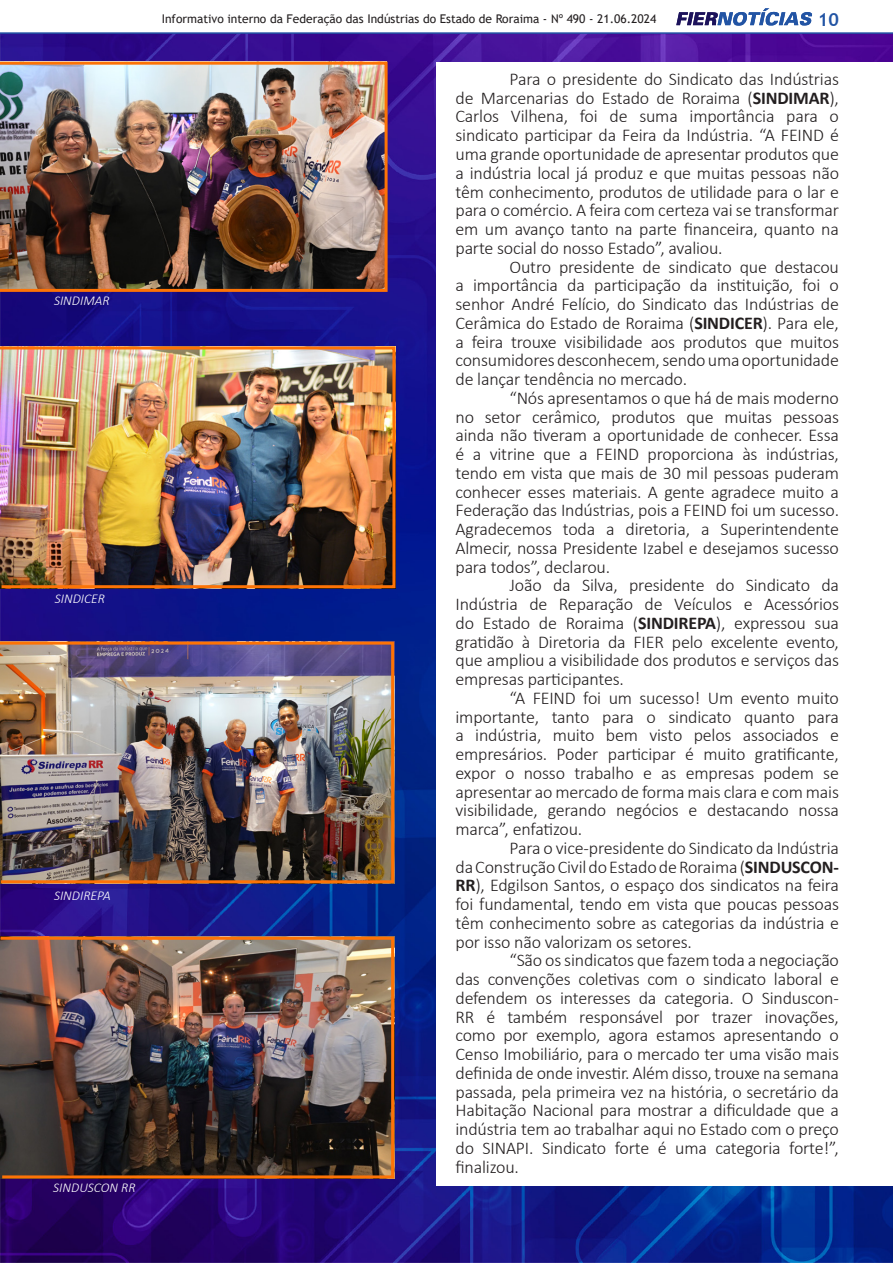
<style>
.page{position:relative;width:893px;height:1263px;background:#fff}
.page>*{position:absolute;margin:0;border:0;box-sizing:border-box;transform-origin:0 0}
.t1{font:300 18px/18.8px "Calibri";letter-spacing:-.01em;color:#231f20;text-align:justify}
.t2{font:700 18px "Trebuchet MS";color:#2254a4}
.t3{font:italic 300 13.5px "Calibri";color:#fff}
.t4{font:12px "Trebuchet MS";color:#231f20}
.s1{font-weight:700}
</style>
<div class="page">
<img style="left:1px;top:34px;width:892px;height:1228px">
<div style="left:437px;top:62px;width:456px;height:1123px;background:#fff"></div>
<img style="left:0;top:640px;width:396px;height:245px">
<img style="left:0;top:935px;width:396px;height:245px">
<img style="left:0;top:345px;width:397px;height:245px">
<img style="left:0;top:60px;width:389px;height:233px">
<svg style="left:676px;top:8px;width:136px;height:18px"></svg>
<hr style="left:0;top:32px;width:893px;height:2px;background:#2254a4">
<p class="t3" style="left:54px;top:292px;width:57px">SINDIMAR</p>
<p class="t3" style="left:55px;top:590px;width:52px">SINDICER</p>
<p class="t3" style="left:54px;top:887px;width:58px">SINDIREPA</p>
<p class="t3" style="left:53px;top:1179px;width:84px">SINDUSCON RR</p>
<p class="t4" style="left:162px;top:11px;width:496px">Informativo interno da Federação das Indústrias do Estado de Roraima - Nº 490 - 21.06.2024</p>
<p class="t2" style="left:818px;top:8px;width:23px">10</p>
<p class="t1" style="left:455px;top:69px;width:385px;text-indent:54px">Para o presidente do Sindicato das Indústrias de Marcenarias do Estado de Roraima (<span class="s1">SINDIMAR</span>), Carlos Vilhena, foi de suma importância para o sindicato participar da Feira da Indústria. “A FEIND é uma grande oportunidade de apresentar produtos que a indústria local já produz e que muitas pessoas não têm conhecimento, produtos de utilidade para o lar e para o comércio. A feira com certeza vai se transformar em um avanço tanto na parte financeira, quanto na parte social do nosso Estado”, avaliou.</p>
<p class="t1" style="left:455px;top:257px;width:385px;text-indent:54px">Outro presidente de sindicato que destacou a importância da participação da instituição, foi o senhor André Felício, do Sindicato das Indústrias de Cerâmica do Estado de Roraima (<span class="s1">SINDICER</span>). Para ele, a feira trouxe visibilidade aos produtos que muitos consumidores desconhecem, sendo uma oportunidade de lançar tendência no mercado.</p>
<p class="t1" style="left:455px;top:388px;width:385px;text-indent:54px">“Nós apresentamos o que há de mais moderno no setor cerâmico, produtos que muitas pessoas ainda não tiveram a oportunidade de conhecer. Essa é a vitrine que a FEIND proporciona às indústrias, tendo em vista que mais de 30 mil pessoas puderam conhecer esses materiais. A gente agradece muito a Federação das Indústrias, pois a FEIND foi um sucesso.<br>Agradecemos toda a diretoria, a Superintendente Almecir, nossa Presidente Izabel e desejamos sucesso para todos”, declarou.</p>
<p class="t1" style="left:455px;top:576px;width:385px;text-indent:54px">João da Silva, presidente do Sindicato da Indústria de Reparação de Veículos e Acessórios do Estado de Roraima (<span class="s1">SINDIREPA</span>), expressou sua gratidão à Diretoria da FIER pelo excelente evento, que ampliou a visibilidade dos produtos e serviços das empresas participantes.</p>
<p class="t1" style="left:455px;top:688px;width:385px;text-indent:54px">“A FEIND foi um sucesso! Um evento muito importante, tanto para o sindicato quanto para a indústria, muito bem visto pelos associados e empresários. Poder participar é muito gratificante, expor o nosso trabalho e as empresas podem se apresentar ao mercado de forma mais clara e com mais visibilidade, gerando negócios e destacando nossa marca”, enfatizou.</p>
<p class="t1" style="left:455px;top:838px;width:385px;text-indent:54px">Para o vice-presidente do Sindicato da Indústria da Construção Civil do Estado de Roraima (<span class="s1">SINDUSCON-RR</span>), Edgilson Santos, o espaço dos sindicatos na feira foi fundamental, tendo em vista que poucas pessoas têm conhecimento sobre as categorias da indústria e por isso não valorizam os setores.</p>
<p class="t1" style="left:455px;top:951px;width:385px;text-indent:54px">“São os sindicatos que fazem toda a negociação das convenções coletivas com o sindicato laboral e defendem os interesses da categoria. O Sinduscon-RR é também responsável por trazer inovações, como por exemplo, agora estamos apresentando o Censo Imobiliário, para o mercado ter uma visão mais definida de onde investir. Além disso, trouxe na semana passada, pela primeira vez na história, o secretário da Habitação Nacional para mostrar a dificuldade que a indústria tem ao trabalhar aqui no Estado com o preço do SINAPI. Sindicato forte é uma categoria forte!”, finalizou.</p>
</div>
